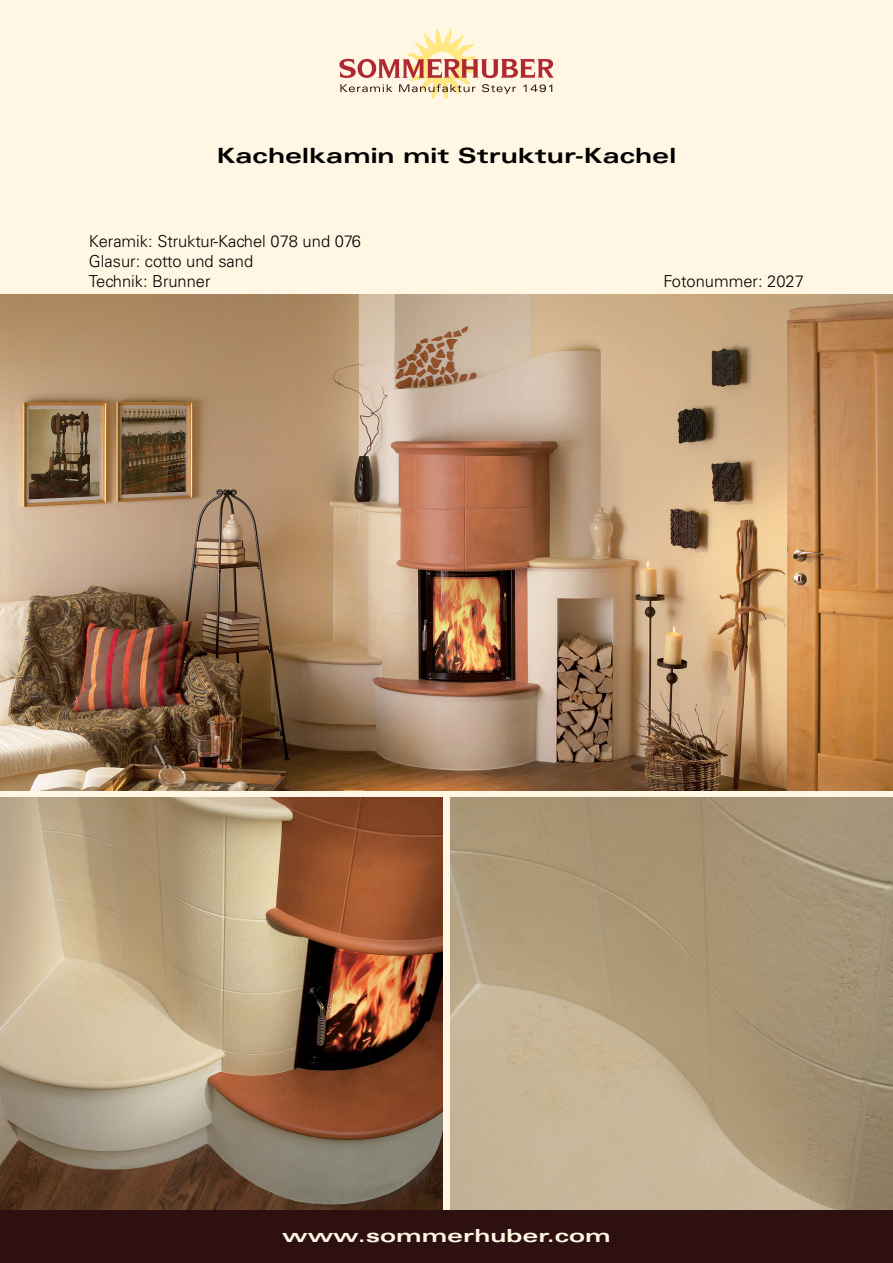
<style>
.page{position:relative;width:893px;height:1263px;background:#fff7e3}
.page>*{position:absolute;margin:0;border:0;box-sizing:border-box;transform-origin:0 0}
.t1{font:700 expanded 21px "Univers LT";color:#000;scale:1.1 1}
.t2{font:700 expanded 18px "Univers LT";color:#fff7e3;scale:1.2 1}
.t3{font:300 16.5px/19.8px "Univers LT";color:#000}
</style>
<div class="page">
<svg style="left:339px;top:29px;width:215px;height:70px"></svg>
<img style="left:0;top:797px;width:443px;height:414px">
<img style="left:450px;top:797px;width:443px;height:414px">
<img style="left:0;top:294px;width:893px;height:497px">
<div style="left:0;top:1211px;width:893px;height:52px;background:#2f1010"></div>
<p class="t1" style="left:217px;top:144px;width:419px">Kachelkamin mit Struktur-Kachel</p>
<p class="t3" style="left:89px;top:231px;width:274px">Keramik: Struktur-Kachel 078 und 076<br>Glasur: cotto und sand<br>Technik: Brunner</p>
<p class="t3" style="left:663px;top:271px;width:142px">Fotonummer: 2027</p>
<p class="t2" style="left:282px;top:1225px;width:275px">www.sommerhuber.com</p>
</div>
